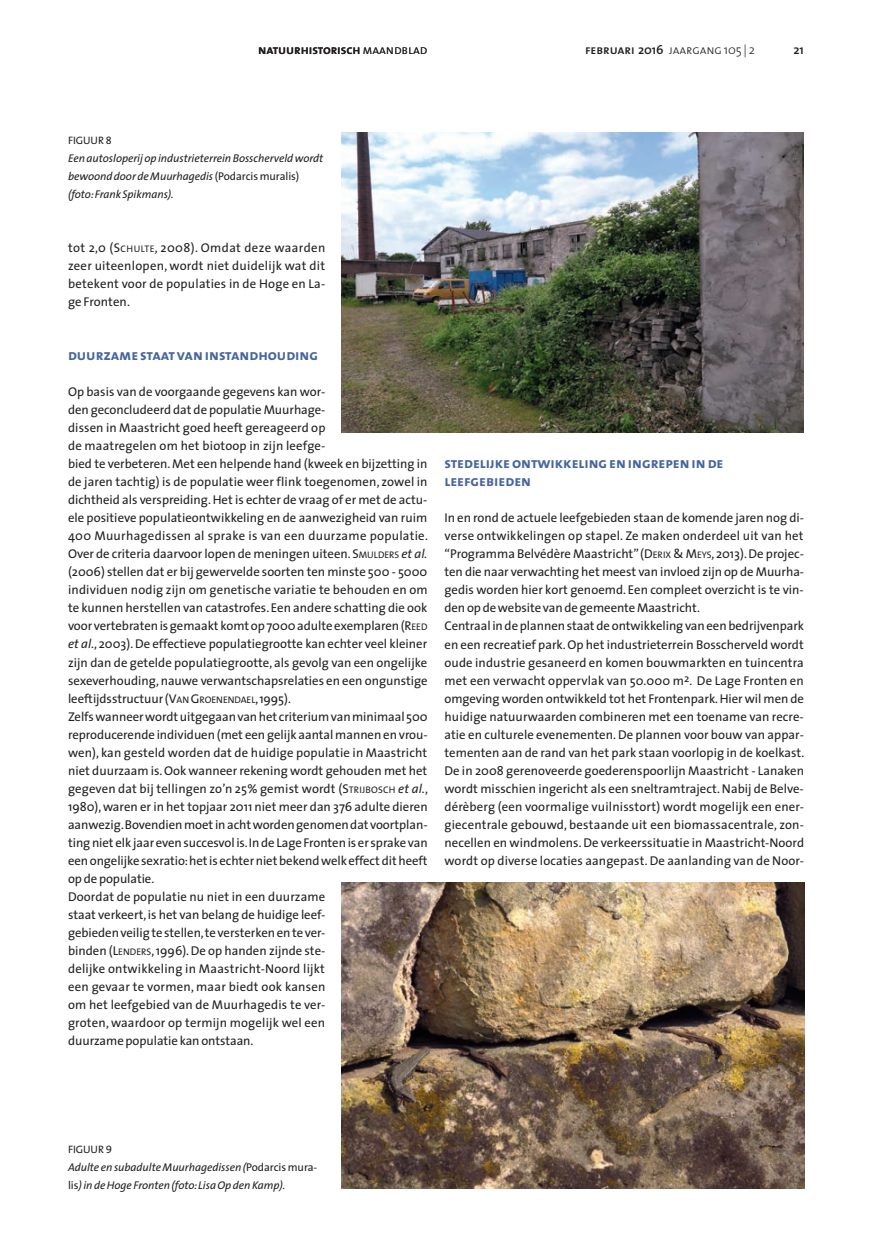
<style>
.page{position:relative;width:872px;height:1234px;background:#fff}
.page>*{position:absolute;margin:0;border:0;box-sizing:border-box;transform-origin:0 0}
.t1{font:15px/18px "The Sans Bold Caps";letter-spacing:-.005em;color:#47659e}
.t2{font:12.75px/18px "The Sans";color:#231f20}
.t3{font:12.75px "The Sans Semi Bold Caps";letter-spacing:-.005em;color:#231f20}
.t4{font:600 12.75px "The Sans";color:#231f20}
.t5{font:italic 11.25px/18px "The Sans";letter-spacing:-.005em;color:#231f20}
.t6{font:10.8px "The Sans Caps";letter-spacing:-.005em;color:#231f20}
.s1{font-family:"The Sans Light Caps"}
.s2{font-family:"The Sans";font-weight:600}
.s3{font-family:"The Sans";font-weight:300}
.s4{font-style:normal}
.s5{font-style:inherit}
.s6{font-size:9.6px}
.s7{font-style:italic}
</style>
<div class="page">
<img style="left:342px;top:132px;width:462px;height:300px">
<img style="left:342px;top:882px;width:462px;height:306px">
<p class="t3" style="left:258px;top:39px;width:171px">natuurhistorisch<span class="s1">maandblad</span></p>
<p class="t3" style="left:585px;top:39px;width:171px">februari <span class="s2">2016</span> <span class="s1">jaargang</span> <span class="s3">105 | 2</span></p>
<p class="t4" style="left:793px;top:39px;width:12px">21</p>
<p class="t6" style="left:68px;top:131px;width:45px">FIGUUR 8</p>
<p class="t5" style="left:68px;top:149px;width:257px">Een autosloperij op industrieterrein Bosscherveld wordt bewoond door de Muurhagedis <span class="s4">(Podarcis muralis) </span>(foto: Frank Spikmans).</p>
<p class="t2" style="left:68px;top:238px;width:259px;text-align:justify">tot 2,0 (<span class="s5">S</span><span class="s6">CHULTE</span><span class="s5">, 2008</span>). Omdat deze waarden zeer uiteenlopen, wordt niet duidelijk wat dit betekent voor de populaties in de Hoge en La&shy;ge Fronten.</p>
<p class="t1" style="left:68px;top:346px;width:251px">duurzame staat van instandhouding</p>
<p class="t2" style="left:68px;top:382px;width:361px">Op basis van de voorgaande gegevens kan wor-<br>den geconcludeerd dat de populatie Muurhage-<br>dissen in Maastricht goed heeft gereageerd op<br>de maatregelen om het biotoop in zijn leefge-<br>bied te verbeteren. Met een helpende hand (kweek en bijzetting in de jaren tachtig) is de populatie weer flink toegenomen, zowel in dichtheid als verspreiding. Het is echter de vraag of er met de actu&shy;ele positieve populatieontwikkeling en de aanwezigheid van ruim 400 Muurhagedissen al sprake is van een duurzame populatie.<br>Over de criteria daarvoor lopen de meningen uiteen. <span class="s5">S</span><span class="s6">MULDERS</span> <span class="s7">et al. </span><span class="s5">(2006)</span> stellen dat er bij gewervelde soorten ten minste 500 - 5000 individuen nodig zijn om genetische variatie te behouden en om te kunnen herstellen van catastrofes. Een andere schatting die ook voor vertebraten is gemaakt komt op 7000 adulte exemplaren (<span class="s5">R</span><span class="s6">EED </span><span class="s7">et al.</span><span class="s5">, 2003</span>). De effectieve populatiegrootte kan echter veel kleiner zijn dan de getelde populatiegrootte, als gevolg van een ongelijke sexeverhouding, nauwe verwantschapsrelaties en een ongunstige leeftijdsstructuur (<span class="s5">V</span><span class="s6">AN</span> <span class="s5">G</span> <span class="s6">ROENENDAEL</span><span class="s5">, 1995</span>).<br>Zelfs wanneer wordt uitgegaan van het criterium van minimaal 500 reproducerende individuen (met een gelijk aantal mannen en vrou&shy;wen), kan gesteld worden dat de huidige populatie in Maastricht niet duurzaam is. Ook wanneer rekening wordt gehouden met het gegeven dat bij tellingen zo’n 25% gemist wordt (<span class="s5">S</span><span class="s6">TRIJBOSCH</span> <span class="s7">et al.</span><span class="s5">, 1980</span>), waren er in het topjaar 2011 niet meer dan 376 adulte dieren aanwezig. Bovendien moet in acht worden genomen dat voortplan&shy;ting niet elk jaar even succesvol is. In de Lage Fronten is er sprake van een ongelijke sexratio: het is echter niet bekend welk effect dit heeft op de populatie.<br>Doordat de populatie nu niet in een duurzame<br>staat verkeert, is het van belang de huidige leef-<br>gebieden veilig te stellen, te versterken en te ver-<br>binden (<span class="s5">L</span><span class="s6">ENDERS</span><span class="s5">, 1996</span>). De op handen zijnde ste-<br>delijke ontwikkeling in Maastricht-Noord lijkt<br>een gevaar te vormen, maar biedt ook kansen<br>om het leefgebied van de Muurhagedis te ver-<br>groten, waardoor op termijn mogelijk wel een<br>duurzame populatie kan ontstaan.</p>
<p class="t1" style="left:444px;top:454px;width:280px">stedelijke ontwikkeling en ingrepen in de leefgebieden</p>
<p class="t2" style="left:444px;top:508px;width:361px">In en rond de actuele leefgebieden staan de komende jaren nog di&shy;verse ontwikkelingen op stapel. Ze maken onderdeel uit van het “Programma Belvédère Maastricht” (<span class="s5">D</span><span class="s6">ERIX</span> <span class="s5">&amp; M</span><span class="s6">EYS</span><span class="s5">, 2013</span>). De projec&shy;ten die naar verwachting het meest van invloed zijn op de Muurha&shy;gedis worden hier kort genoemd. Een compleet overzicht is te vin&shy;den op de website van de gemeente Maastricht.<br>Centraal in de plannen staat de ontwikkeling van een bedrijvenpark en een recreatief park. Op het industrieterrein Bosscherveld wordt oude industrie gesaneerd en komen bouwmarkten en tuincentra met een verwacht oppervlak van 50.000 m<sup>2</sup>. De Lage Fronten en omgeving worden ontwikkeld tot het Frontenpark. Hier wil men de huidige natuurwaarden combineren met een toename van recre&shy;atie en culturele evenementen. De plannen voor bouw van appar&shy;tementen aan de rand van het park staan voorlopig in de koelkast.<br>De in 2008 gerenoveerde goederenspoorlijn Maastricht - Lanaken wordt misschien ingericht als een sneltramtraject. Nabij de Belve&shy;dérèberg (een voormalige vuilnisstort) wordt mogelijk een ener&shy;giecentrale gebouwd, bestaande uit een biomassacentrale, zon&shy;necellen en windmolens. De verkeerssituatie in Maastricht-Noord wordt op diverse locaties aangepast. De aanlanding van de Noor-</p>
<p class="t6" style="left:68px;top:1139px;width:45px">FIGUUR 9</p>
<p class="t5" style="left:68px;top:1157px;width:251px">Adulte en subadulte Muurhagedissen (<span class="s4">Podarcis mura&shy;lis</span>) in de Hoge Fronten (foto: Lisa Op den Kamp).</p>
</div>
